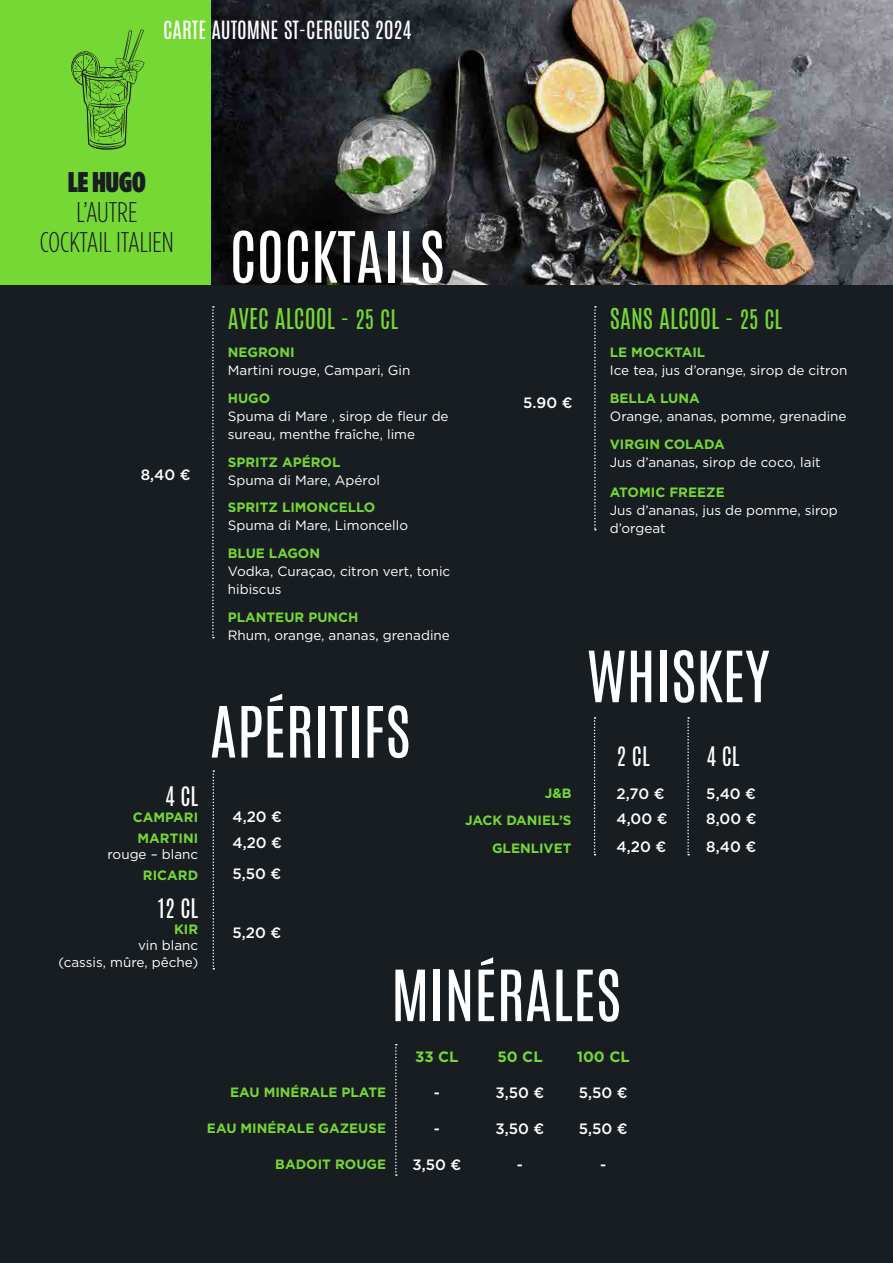
<style>
.page{position:relative;width:893px;height:1263px;background:#181d21}
.page>*{position:absolute;margin:0;border:0;box-sizing:border-box;transform-origin:0 0}
.t1{font:60px "Antonio";color:#fff}
.t2{font:300 28.5px/30px "Gotham Condensed";color:#181d21;text-align:center}
.t3{font:900 28.5px "Gotham Condensed";color:#181d21}
.t4{font:24px "Antonio";color:#76d834}
.t5{font:22.5px "Antonio";color:#fff}
.t6{font:21px "Antonio";color:#fff}
.t7{font:500 15px "Gotham";color:#fff}
.t8{font:700 15px "Gotham";color:#76d834}
.t9{font:13.5px/18px "Gotham";color:#fff}
.t10{font:700 13.5px/27.8px "Gotham";color:#76d834;text-align:right}
.s1{font-size:22.5px}
</style>
<div class="page">
<div style="left:0;top:0;width:217px;height:285px;background:#76d834"></div>
<img style="left:211px;top:0;width:682px;height:285px">
<svg style="left:71px;top:29px;width:74px;height:121px"></svg>
<svg style="left:212px;top:306px;width:2px;height:332px"></svg>
<svg style="left:594px;top:306px;width:2px;height:224px"></svg>
<svg style="left:594px;top:717px;width:2px;height:138px"></svg>
<svg style="left:687px;top:717px;width:2px;height:138px"></svg>
<svg style="left:213px;top:770px;width:1px;height:199px"></svg>
<svg style="left:395px;top:1044px;width:2px;height:132px"></svg>
<h3 class="t6" style="left:163px;top:14px;width:250px">CARTE AUTOMNE ST-CERGUES 2024</h3>
<h2 class="t3" style="left:68px;top:165px;width:79px">LE HUGO</h2>
<h2 class="t2" style="left:40px;top:197px;width:135px">L’AUTRE<br>COCKTAIL ITALIEN</h2>
<p class="t7" style="left:141px;top:465px;width:51px">8,40 €</p>
<h3 class="t5" style="left:165px;top:780px;width:35px">4 CL</h3>
<p class="t10" style="left:133px;top:807px;width:67px;line-height:21px;text-align:center">CAMPARI<br>MARTINI</p>
<p class="t9" style="left:107px;top:845px;width:92px">rouge – blanc</p>
<p class="t10" style="left:143px;top:862px;width:57px">RICARD</p>
<h3 class="t5" style="left:158px;top:892px;width:42px">12 CL</h3>
<p class="t10" style="left:174px;top:915px;width:26px">KIR</p>
<p class="t9" style="left:58px;top:937px;width:141px;line-height:16.2px;text-align:right">vin blanc<br>(cassis, mûre, pêche)</p>
<h1 class="t1" style="left:230px;top:213px;width:217px">COCKTAILS</h1>
<h3 class="t4" style="left:228px;top:301px;width:172px">AVEC ALCOOL - <span class="s1">25 CL</span></h3>
<p class="t10" style="left:228px;top:338px;width:68px">NEGRONI</p>
<p class="t9" style="left:228px;top:361px;width:184px">Martini rouge, Campari, Gin</p>
<p class="t10" style="left:228px;top:384px;width:44px">HUGO</p>
<p class="t9" style="left:228px;top:407px;width:222px">Spuma di Mare , sirop de fleur de sureau, menthe fraîche, lime</p>
<p class="t10" style="left:228px;top:448px;width:114px">SPRITZ APÉROL</p>
<p class="t9" style="left:228px;top:471px;width:154px">Spuma di Mare, Apérol</p>
<p class="t10" style="left:228px;top:494px;width:149px">SPRITZ LIMONCELLO</p>
<p class="t9" style="left:228px;top:516px;width:182px">Spuma di Mare, Limoncello</p>
<p class="t10" style="left:228px;top:539px;width:94px">BLUE LAGON</p>
<p class="t9" style="left:228px;top:562px;width:224px">Vodka, Curaçao, citron vert, tonic hibiscus</p>
<p class="t10" style="left:228px;top:603px;width:132px">PLANTEUR PUNCH</p>
<p class="t9" style="left:228px;top:626px;width:223px">Rhum, orange, ananas, grenadine</p>
<h1 class="t1" style="left:210px;top:688px;width:202px">APÉRITIFS</h1>
<p class="t7" style="left:523px;top:393px;width:51px">5.90 €</p>
<h3 class="t4" style="left:610px;top:301px;width:174px">SANS ALCOOL - <span class="s1">25 CL</span></h3>
<p class="t10" style="left:610px;top:338px;width:97px">LE MOCKTAIL</p>
<p class="t9" style="left:610px;top:361px;width:239px">Ice tea, jus d’orange, sirop de citron</p>
<p class="t10" style="left:610px;top:384px;width:91px">BELLA LUNA</p>
<p class="t9" style="left:610px;top:407px;width:238px">Orange, ananas, pomme, grenadine</p>
<p class="t10" style="left:610px;top:430px;width:116px">VIRGIN COLADA</p>
<p class="t9" style="left:610px;top:453px;width:212px">Jus d’ananas, sirop de coco, lait</p>
<p class="t10" style="left:610px;top:479px;width:116px">ATOMIC FREEZE</p>
<p class="t9" style="left:610px;top:501px;width:230px">Jus d’ananas, jus de pomme, sirop d’orgeat</p>
<h1 class="t1" style="left:587px;top:632px;width:184px">WHISKEY</h1>
<h3 class="t5" style="left:617px;top:739px;width:35px">2 CL</h3>
<h3 class="t5" style="left:706px;top:739px;width:35px">4 CL</h3>
<p class="t10" style="left:465px;top:779px;width:108px">J&amp;B<br>JACK DANIEL’S<br>GLENLIVET</p>
<p class="t7" style="left:617px;top:783px;width:49px">2,70 €</p>
<p class="t7" style="left:706px;top:783px;width:51px">5,40 €</p>
<p class="t7" style="left:617px;top:809px;width:52px">4,00 €</p>
<p class="t7" style="left:706px;top:809px;width:52px">8,00 €</p>
<p class="t7" style="left:232px;top:807px;width:51px">4,20 €</p>
<p class="t7" style="left:232px;top:833px;width:51px">4,20 €</p>
<p class="t7" style="left:617px;top:837px;width:51px">4,20 €</p>
<p class="t7" style="left:706px;top:837px;width:51px">8,40 €</p>
<p class="t7" style="left:232px;top:864px;width:50px">5,50 €</p>
<p class="t7" style="left:232px;top:922px;width:50px">5,20 €</p>
<h1 class="t1" style="left:391px;top:951px;width:232px">MINÉRALES</h1>
<p class="t8" style="left:415px;top:1046px;width:45px">33 CL</p>
<p class="t8" style="left:497px;top:1046px;width:47px">50 CL</p>
<p class="t8" style="left:577px;top:1046px;width:55px">100 CL</p>
<p class="t10" style="left:230px;top:1078px;width:158px">EAU MINÉRALE PLATE</p>
<p class="t7" style="left:434px;top:1082px;width:8px">-</p>
<p class="t7" style="left:496px;top:1082px;width:50px">3,50 €</p>
<p class="t7" style="left:579px;top:1082px;width:50px">5,50 €</p>
<p class="t10" style="left:207px;top:1114px;width:181px">EAU MINÉRALE GAZEUSE</p>
<p class="t7" style="left:434px;top:1119px;width:8px">-</p>
<p class="t7" style="left:496px;top:1119px;width:50px">3,50 €</p>
<p class="t7" style="left:579px;top:1119px;width:50px">5,50 €</p>
<p class="t10" style="left:275px;top:1150px;width:112px">BADOIT ROUGE</p>
<p class="t7" style="left:412px;top:1155px;width:50px">3,50 €</p>
<p class="t7" style="left:517px;top:1155px;width:8px">-</p>
<p class="t7" style="left:600px;top:1155px;width:8px">-</p>
</div>
